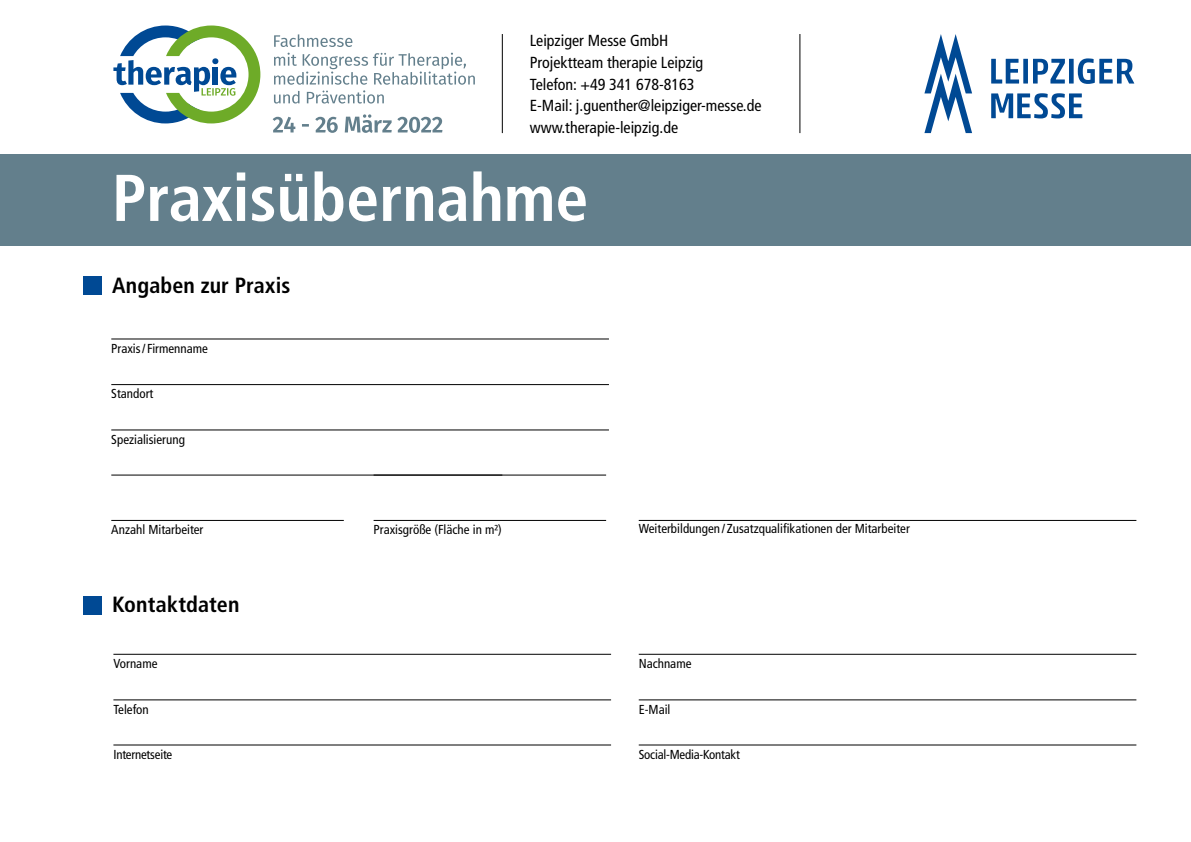
<style>
.page{position:relative;width:1191px;height:842px;background:#fff}
.page>*{position:absolute;margin:0;border:0;box-sizing:border-box;transform-origin:0 0}
.t1{font:700 condensed 66px "Frutiger";color:#fff}
.t2{font:700 condensed 22px "Frutiger";letter-spacing:.005em;color:#000}
.t3{font:condensed 16px/21.8px "Frutiger";color:#000}
.t4{font:condensed 13px "Frutiger";color:#000}
</style>
<div class="page">
<hr style="left:799px;top:34px;width:1px;height:99px;background:#000">
<hr style="left:502px;top:34px;width:1px;height:99px;background:#000">
<svg style="left:991px;top:93px;width:91px;height:25px"></svg>
<svg style="left:991px;top:58px;width:143px;height:26px"></svg>
<svg style="left:924px;top:34px;width:48px;height:99px"></svg>
<hr style="left:111px;top:339px;width:498px;height:1px;background:#000">
<hr style="left:639px;top:520px;width:497px;height:1px;background:#000">
<hr style="left:111px;top:384px;width:498px;height:1px;background:#000">
<hr style="left:111px;top:430px;width:498px;height:1px;background:#000">
<hr style="left:111px;top:475px;width:391px;height:1px;background:#000">
<hr style="left:111px;top:520px;width:233px;height:1px;background:#000">
<hr style="left:373px;top:475px;width:233px;height:1px;background:#000">
<hr style="left:373px;top:520px;width:233px;height:1px;background:#000">
<div style="left:83px;top:276px;width:18px;height:19px;background:#004994"></div>
<div style="left:83px;top:596px;width:18px;height:18px;background:#004994"></div>
<hr style="left:113px;top:654px;width:498px;height:1px;background:#000">
<hr style="left:639px;top:654px;width:497px;height:1px;background:#000">
<hr style="left:113px;top:699px;width:498px;height:1px;background:#000">
<hr style="left:639px;top:699px;width:497px;height:1px;background:#000">
<hr style="left:113px;top:745px;width:498px;height:1px;background:#000">
<hr style="left:639px;top:745px;width:497px;height:1px;background:#000">
<div style="left:0;top:154px;width:1191px;height:92px;background:#637f8c"></div>
<svg style="left:113px;top:26px;width:147px;height:97px"></svg>
<div style="left:213px;top:67px;width:5px;height:18px;background:#004994"></div>
<svg style="left:274px;top:53px;width:201px;height:51px"></svg>
<svg style="left:274px;top:34px;width:78px;height:13px"></svg>
<svg style="left:273px;top:114px;width:169px;height:19px"></svg>
<p class="t3" style="left:530px;top:30px;width:233px">Leipziger Messe GmbH<br>Projektteam therapie Leipzig<br>Telefon: +49 341 678-8163<br>E-Mail: j.guenther@leipziger-messe.de www.therapie-leipzig.de</p>
<h1 class="t1" style="left:112px;top:159px;width:478px">Praxisübernahme</h1>
<h2 class="t2" style="left:112px;top:272px;width:180px">Angaben zur Praxis</h2>
<p class="t4" style="left:111px;top:341px;width:98px">Praxis/ Firmenname</p>
<p class="t4" style="left:111px;top:386px;width:44px">Standort</p>
<p class="t4" style="left:111px;top:432px;width:75px">Spezialisierung</p>
<p class="t4" style="left:111px;top:522px;width:94px">Anzahl Mitarbeiter</p>
<p class="t4" style="left:373px;top:522px;width:130px">Praxisgröße (Fläche in m²)</p>
<h2 class="t2" style="left:112px;top:592px;width:129px">Kontaktdaten</h2>
<p class="t4" style="left:639px;top:521px;width:273px">Weiterbildungen / Zusatzqualifikationen der Mitarbeiter</p>
<p class="t4" style="left:113px;top:656px;width:46px">Vorname</p>
<p class="t4" style="left:639px;top:656px;width:54px">Nachname</p>
<p class="t4" style="left:113px;top:701px;width:37px">Telefon</p>
<p class="t4" style="left:639px;top:701px;width:33px">E-Mail</p>
<p class="t4" style="left:113px;top:747px;width:60px">Internetseite</p>
<p class="t4" style="left:639px;top:747px;width:103px">Social-Media-Kontakt</p>
</div>
